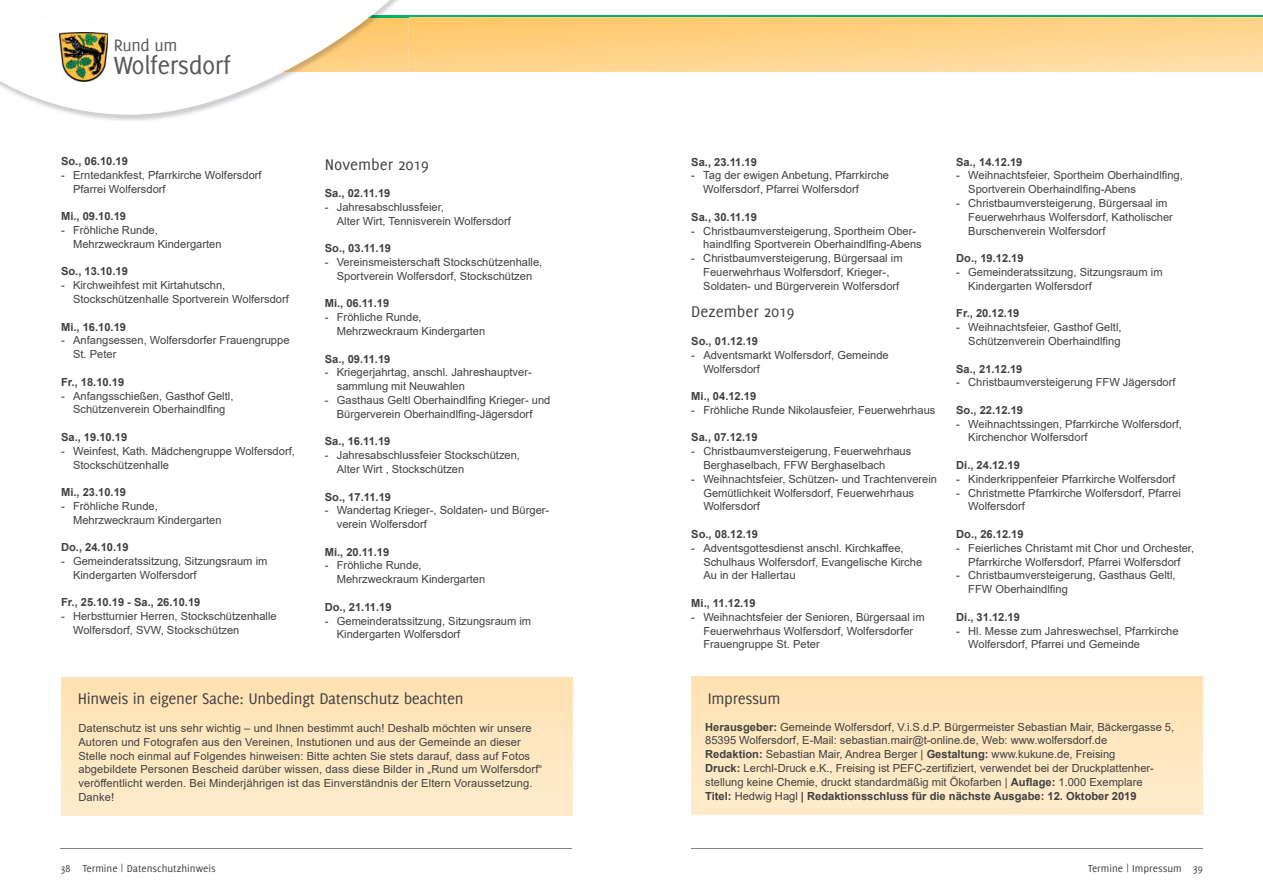
<style>
.page{position:relative;width:1263px;height:893px;background:#fff}
.page>*{position:absolute;margin:0;border:0;box-sizing:border-box;transform-origin:0 0}
.t1{font:27.3px "Delicious";letter-spacing:-.02em;color:#58595b}
.t2{font:18.15px "Delicious";letter-spacing:-.02em;color:#58595b}
.t3{font:16.95px "Delicious";letter-spacing:-.02em;color:#404041}
.t4{font:16.95px "Delicious";color:#404041}
.t5{font:11.1px/13.8px "Arial";color:#404041}
.t6{font:700 11.1px "Arial";color:#404041}
.t7{font:11.1px "Delicious";color:#404041}
.s1{font-weight:700}
</style>
<div class="page">
<svg style="left:408px;top:17px;width:855px;height:55px;background:#fed389"></svg>
<hr style="left:368px;top:16px;width:895px;height:1px;background:#00b36a">
<hr style="left:60px;top:848px;width:511px;height:1px;background:#808285">
<img style="left:78px;top:15px;width:330px;height:106px">
<img style="left:403px;top:17px;width:5px;height:55px">
<svg style="left:0;top:0;width:403px;height:115px"></svg>
<img style="left:59px;top:32px;width:49px;height:49px">
<hr style="left:692px;top:848px;width:511px;height:1px;background:#808285">
<div style="left:691px;top:676px;width:511px;height:138px;background:#ffe7c0"></div>
<div style="left:61px;top:677px;width:511px;height:138px;background:#ffe7c0"></div>
<h2 class="t2" style="left:114px;top:38px;width:65px">Rund um</h2>
<h1 class="t1" style="left:114px;top:54px;width:119px">Wolfersdorf</h1>
<p class="t6" style="left:61px;top:155px;width:68px">So., 06.10.19</p>
<p class="t5" style="left:73px;top:168px;width:190px;text-indent:-12px">- Erntedankfest, Pfarrkirche Wolfersdorf<br>Pfarrei Wolfersdorf</p>
<p class="t6" style="left:61px;top:210px;width:67px">Mi., 09.10.19</p>
<p class="t5" style="left:73px;top:223px;width:150px;text-indent:-12px">- Fröhliche Runde,<br>Mehrzweckraum Kindergarten</p>
<p class="t6" style="left:61px;top:265px;width:68px">So., 13.10.19</p>
<p class="t5" style="left:73px;top:278px;width:217px;text-indent:-12px">- Kirchweihfest mit Kirtahutschn,<br>Stockschützenhalle Sportverein Wolfersdorf</p>
<p class="t6" style="left:61px;top:321px;width:67px">Mi., 16.10.19</p>
<p class="t5" style="left:73px;top:334px;width:218px;text-indent:-12px">- Anfangsessen, Wolfersdorfer Frauengruppe<br>St. Peter</p>
<p class="t6" style="left:61px;top:376px;width:65px">Fr., 18.10.19</p>
<p class="t5" style="left:61px;top:389px;width:174px;text-align:center">- Anfangsschießen, Gasthof Geltl,<br>Schützenverein Oberhaindlfing</p>
<p class="t6" style="left:61px;top:431px;width:68px">Sa., 19.10.19</p>
<p class="t5" style="left:73px;top:444px;width:223px;text-indent:-12px">- Weinfest, Kath. Mädchengruppe Wolfersdorf,<br>Stockschützenhalle</p>
<p class="t6" style="left:61px;top:486px;width:67px">Mi., 23.10.19</p>
<p class="t5" style="left:73px;top:499px;width:150px;text-indent:-12px">- Fröhliche Runde,<br>Mehrzweckraum Kindergarten</p>
<p class="t6" style="left:61px;top:541px;width:69px">Do., 24.10.19</p>
<p class="t5" style="left:73px;top:554px;width:196px;text-indent:-12px">- Gemeinderatssitzung, Sitzungsraum im<br>Kindergarten Wolfersdorf</p>
<p class="t6" style="left:61px;top:596px;width:141px">Fr., 25.10.19 - Sa., 26.10.19</p>
<p class="t5" style="left:73px;top:609px;width:205px;text-indent:-12px">- Herbstturnier Herren, Stockschützenhalle<br>Wolfersdorf, SVW, Stockschützen</p>
<h3 class="t4" style="left:325px;top:157px;width:106px">November 2019</h3>
<p class="t6" style="left:325px;top:187px;width:67px">Sa., 02.11.19</p>
<p class="t5" style="left:337px;top:200px;width:176px;text-indent:-12px">- Jahresabschlussfeier,<br>Alter Wirt, Tennisverein Wolfersdorf</p>
<p class="t6" style="left:325px;top:242px;width:68px">So., 03.11.19</p>
<p class="t5" style="left:325px;top:255px;width:219px;text-align:center">- Vereinsmeisterschaft Stockschützenhalle,<br>Sportverein Wolfersdorf, Stockschützen</p>
<p class="t6" style="left:325px;top:297px;width:66px">Mi., 06.11.19</p>
<p class="t5" style="left:337px;top:311px;width:150px;text-indent:-12px">- Fröhliche Runde,<br>Mehrzweckraum Kindergarten</p>
<p class="t6" style="left:325px;top:353px;width:67px">Sa., 09.11.19</p>
<p class="t5" style="left:337px;top:366px;width:196px;text-indent:-12px">- Kriegerjahrtag, anschl. Jahreshauptver&shy;sammlung mit Neuwahlen</p>
<p class="t5" style="left:325px;top:393px;width:227px;text-align:center">- Gasthaus Geltl Oberhaindlfing Krieger- und<br>Bürgerverein Oberhaindlfing-Jägersdorf</p>
<p class="t6" style="left:325px;top:435px;width:67px">Sa., 16.11.19</p>
<p class="t5" style="left:337px;top:448px;width:185px;text-indent:-12px">- Jahresabschlussfeier Stockschützen,<br>Alter Wirt , Stockschützen</p>
<p class="t6" style="left:325px;top:490px;width:68px">So., 17.11.19</p>
<p class="t5" style="left:337px;top:504px;width:214px;text-indent:-12px">- Wandertag Krieger-, Soldaten- und Bürger&shy;verein Wolfersdorf</p>
<p class="t6" style="left:325px;top:546px;width:66px">Mi., 20.11.19</p>
<p class="t5" style="left:337px;top:559px;width:150px;text-indent:-12px">- Fröhliche Runde,<br>Mehrzweckraum Kindergarten</p>
<p class="t6" style="left:325px;top:601px;width:68px">Do., 21.11.19</p>
<p class="t5" style="left:337px;top:614px;width:196px;text-indent:-12px">- Gemeinderatssitzung, Sitzungsraum im<br>Kindergarten Wolfersdorf</p>
<p class="t6" style="left:691px;top:156px;width:67px">Sa., 23.11.19</p>
<p class="t5" style="left:703px;top:169px;width:187px;text-indent:-12px">- Tag der ewigen Anbetung, Pfarrkirche<br>Wolfersdorf, Pfarrei Wolfersdorf</p>
<p class="t6" style="left:691px;top:211px;width:67px">Sa., 30.11.19</p>
<p class="t5" style="left:703px;top:224px;width:220px;text-indent:-12px">- Christbaumversteigerung, Sportheim Ober&shy;haindlfing Sportverein Oberhaindlfing-Abens</p>
<p class="t5" style="left:703px;top:251px;width:201px;text-indent:-12px">- Christbaumversteigerung, Bürgersaal im<br>Feuerwehrhaus Wolfersdorf, Krieger-,<br>Soldaten- und Bürgerverein Wolfersdorf</p>
<h3 class="t4" style="left:691px;top:305px;width:105px">Dezember 2019</h3>
<p class="t6" style="left:691px;top:335px;width:68px">So., 01.12.19</p>
<p class="t5" style="left:703px;top:348px;width:187px;text-indent:-12px">- Adventsmarkt Wolfersdorf, Gemeinde<br>Wolfersdorf</p>
<p class="t6" style="left:691px;top:390px;width:67px">Mi., 04.12.19</p>
<p class="t5" style="left:691px;top:403px;width:246px">- Fröhliche Runde Nikolausfeier, Feuerwehrhaus</p>
<p class="t6" style="left:691px;top:431px;width:68px">Sa., 07.12.19</p>
<p class="t5" style="left:703px;top:444px;width:209px;text-indent:-12px">- Christbaumversteigerung, Feuerwehrhaus<br>Berghaselbach, FFW Berghaselbach</p>
<p class="t5" style="left:703px;top:472px;width:235px;text-indent:-12px">- Weihnachtsfeier, Schützen- und Trachtenverein<br>Gemütlichkeit Wolfersdorf, Feuerwehrhaus<br>Wolfersdorf</p>
<p class="t6" style="left:691px;top:528px;width:68px">So., 08.12.19</p>
<p class="t5" style="left:703px;top:541px;width:220px;text-indent:-12px">- Adventsgottesdienst anschl. Kirchkaffee,<br>Schulhaus Wolfersdorf, Evangelische Kirche<br>Au in der Hallertau</p>
<p class="t6" style="left:691px;top:597px;width:66px">Mi., 11.12.19</p>
<p class="t5" style="left:703px;top:610px;width:223px;text-indent:-12px">- Weihnachtsfeier der Senioren, Bürgersaal im<br>Feuerwehrhaus Wolfersdorf, Wolfersdorfer<br>Frauengruppe St. Peter</p>
<p class="t6" style="left:956px;top:156px;width:68px">Sa., 14.12.19</p>
<p class="t5" style="left:968px;top:169px;width:216px;text-indent:-12px">- Weihnachtsfeier, Sportheim Oberhaindlfing,<br>Sportverein Oberhaindlfing-Abens</p>
<p class="t5" style="left:968px;top:196px;width:206px;text-indent:-12px">- Christbaumversteigerung, Bürgersaal im<br>Feuerwehrhaus Wolfersdorf, Katholischer<br>Burschenverein Wolfersdorf</p>
<p class="t6" style="left:956px;top:252px;width:69px">Do., 19.12.19</p>
<p class="t5" style="left:968px;top:265px;width:196px;text-indent:-12px">- Gemeinderatssitzung, Sitzungsraum im<br>Kindergarten Wolfersdorf</p>
<p class="t6" style="left:956px;top:307px;width:65px">Fr., 20.12.19</p>
<p class="t5" style="left:956px;top:320px;width:167px;text-align:right">- Weihnachtsfeier, Gasthof Geltl,<br>Schützenverein Oberhaindlfing</p>
<p class="t6" style="left:956px;top:362px;width:68px">Sa., 21.12.19</p>
<p class="t5" style="left:956px;top:376px;width:221px">- Christbaumversteigerung FFW Jägersdorf</p>
<p class="t6" style="left:956px;top:404px;width:68px">So., 22.12.19</p>
<p class="t5" style="left:968px;top:417px;width:215px;text-indent:-12px">- Weihnachtssingen, Pfarrkirche Wolfersdorf,<br>Kirchenchor Wolfersdorf</p>
<p class="t6" style="left:956px;top:459px;width:65px">Di., 24.12.19</p>
<p class="t5" style="left:956px;top:472px;width:221px">- Kinderkrippenfeier Pfarrkirche Wolfersdorf</p>
<p class="t5" style="left:968px;top:486px;width:214px;text-indent:-12px">- Christmette Pfarrkirche Wolfersdorf, Pfarrei<br>Wolfersdorf</p>
<p class="t6" style="left:956px;top:528px;width:69px">Do., 26.12.19</p>
<p class="t5" style="left:956px;top:541px;width:239px;text-align:center">- Feierliches Christamt mit Chor und Orchester,<br>Pfarrkirche Wolfersdorf, Pfarrei Wolfersdorf</p>
<p class="t5" style="left:968px;top:569px;width:209px;text-indent:-12px">- Christbaumversteigerung, Gasthaus Geltl,<br>FFW Oberhaindlfing</p>
<p class="t6" style="left:956px;top:611px;width:65px">Di., 31.12.19</p>
<p class="t5" style="left:968px;top:624px;width:212px;text-indent:-12px">- Hl. Messe zum Jahreswechsel, Pfarrkirche<br>Wolfersdorf, Pfarrei und Gemeinde</p>
<h3 class="t3" style="left:78px;top:692px;width:387px">Hinweis in eigener Sache: Unbedingt Datenschutz beachten</h3>
<h3 class="t3" style="left:708px;top:692px;width:74px">Impressum</h3>
<p class="t5" style="left:78px;top:721px;width:465px">Datenschutz ist uns sehr wichtig – und Ihnen bestimmt auch! Deshalb möchten wir unsere Autoren und Fotografen aus den Vereinen, Instutionen und aus der Gemeinde an dieser Stelle noch einmal auf Folgendes hinweisen: Bitte achten Sie stets darauf, dass auf Fotos abgebildete Personen Bescheid darüber wissen, dass diese Bilder in „Rund um Wolfersdorf“ veröffentlicht werden. Bei Minderjährigen ist das Einverständnis der Eltern Voraussetzung.<br>Danke!</p>
<p class="t5" style="left:705px;top:720px;width:470px"><span class="s1">Herausgeber:</span> Gemeinde Wolfersdorf, V.i.S.d.P. Bürgermeister Sebastian Mair, Bäckergasse 5, 85395 Wolfersdorf, E-Mail: sebastian.mair@t-online.de, Web: www.wolfersdorf.de<br><span class="s1">Redaktion:</span> Sebastian Mair, Andrea Berger | <span class="s1">Gestaltung:</span> www.kukune.de, Freising<br><span class="s1">Druck:</span> Lerchl-Druck e.K., Freising ist PEFC-zertifiziert, verwendet bei der Druckplattenher&shy;stellung keine Chemie, druckt standardmäßig mit Ökofarben | <span class="s1">Auflage:</span> 1.000 Exemplare<br><span class="s1">Titel:</span> Hedwig Hagl <span class="s1">| Redaktionsschluss für die nächste Ausgabe: 12. Oktober 2019</span></p>
<p class="t7" style="left:83px;top:863px;width:134px">Termine | Datenschutzhinweis</p>
<p class="t7" style="left:1088px;top:863px;width:95px">Termine | Impressum</p>
<p class="t7" style="left:61px;top:863px;width:12px">38</p>
<p class="t7" style="left:1193px;top:863px;width:12px">39</p>
</div>
